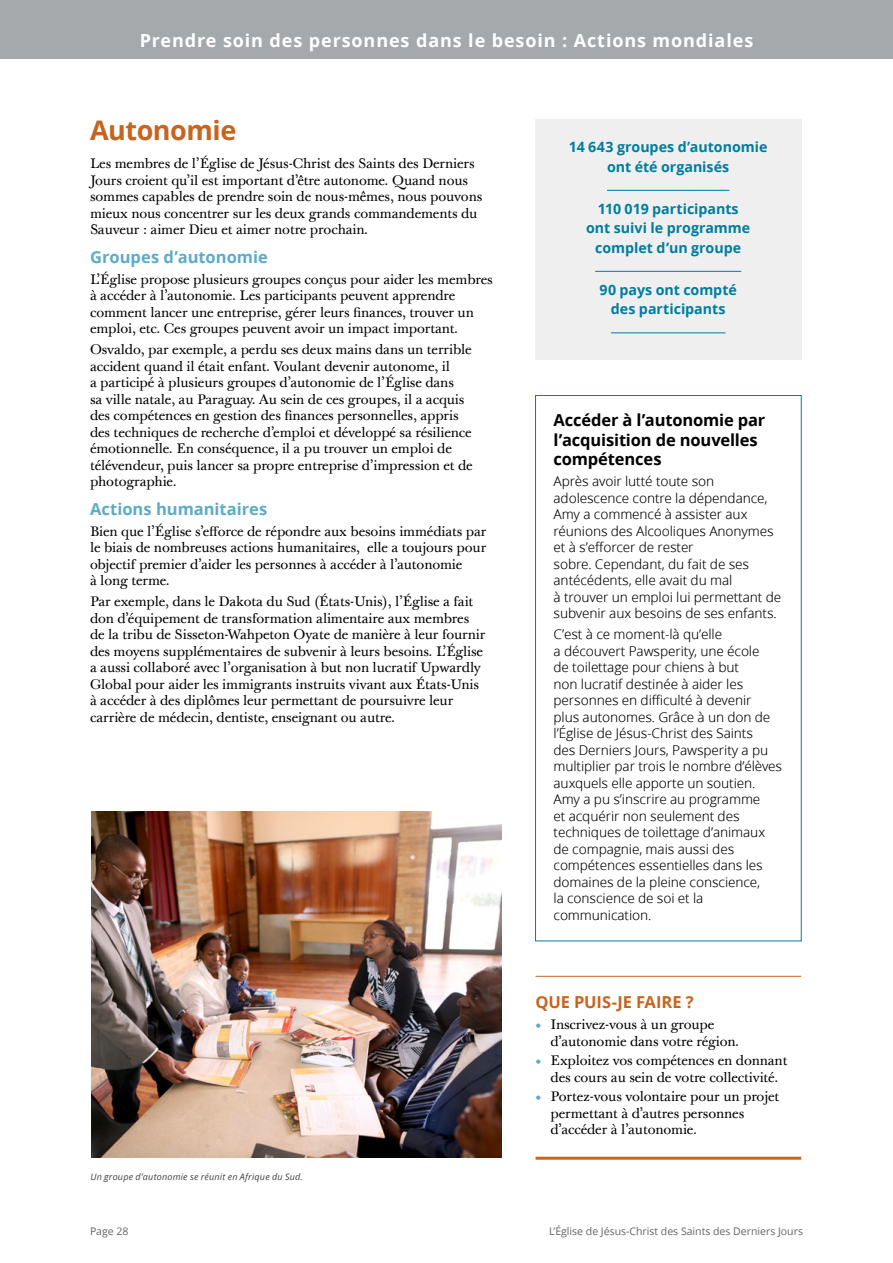
<style>
.page{position:relative;width:893px;height:1263px;background:#fff}
.page>*{position:absolute;margin:0;border:0;box-sizing:border-box;transform-origin:0 0}
.para_Level1HeadingYellow25{font:700 27px "Zoramlds Lat";letter-spacing:-.015em;color:#c7641e}
.t1{font:700 18px "Zoramlds Lat";letter-spacing:.05em;color:#fff}
.para_beneficiaryHead-border{font:700 16.5px/19.5px "Zoramlds Lat";letter-spacing:-.01em;color:#000}
.para_Subtitle-H2{font:700 16.5px "Zoramlds Lat";color:#5cacc7}
.para_what_can_i_do_HEAD{font:700 16.5px "Zoramlds Lat";letter-spacing:-.005em;color:#c7641e}
.para_statistics{font:700 14.25px/19.5px "Zoramlds Lat";color:#007d9f;text-align:center}
.para_Copy{font:13.5px/16.5px "Mc Kay Prolds Lat";letter-spacing:-.01em;color:#000}
.para_beneficiaryBody-border{font:13.5px/16.5px "Zoramlds Lat";letter-spacing:-.01em;color:#000}
.t2{font:10.5px "Zoramlds Lat";color:#636466}
.para_Caption{font:italic 9px "Zoramlds Lat";letter-spacing:.025em;color:#414042}
.s1{color:#5cacc7}
</style>
<div class="page">
<div style="left:0;top:0;width:893px;height:59px;background:#a5a9ac"></div>
<img style="left:92px;top:811px;width:410px;height:346px">
<div style="left:535px;top:119px;width:266px;height:240px;background:#efeff0"></div>
<hr style="left:607px;top:190px;width:122px;height:1px;background:#007d9f">
<hr style="left:595px;top:271px;width:146px;height:1px;background:#007d9f">
<hr style="left:611px;top:332px;width:114px;height:1px;background:#007d9f">
<div style="left:535px;top:395px;width:266px;height:546px;border:1px solid #007d9f"></div>
<hr style="left:535px;top:976px;width:266px;height:1px;background:#c7641e">
<hr style="left:535px;top:1157px;width:266px;height:3px;background:#c7641e">
<h2 class="t1" style="left:140px;top:27px;width:615px">Prendre soin des personnes dans le besoin : Actions mondiales</h2>
<p class="para_Level1HeadingYellow25" style="left:90px;top:109px;width:148px">Autonomie</p>
<p class="para_Copy" style="left:90px;top:155px;width:394px">Les membres de l’Église de Jésus-Christ des Saints des Derniers Jours croient qu’il est important d’être autonome. Quand nous sommes capables de prendre soin de nous-mêmes, nous pouvons mieux nous concentrer sur les deux grands commandements du Sauveur : aimer Dieu et aimer notre prochain.</p>
<p class="para_Subtitle-H2" style="left:90px;top:244px;width:179px">Groupes d’autonomie</p>
<p class="para_Copy" style="left:90px;top:271px;width:404px">L’Église propose plusieurs groupes conçus pour aider les membres à accéder à l’autonomie. Les participants peuvent apprendre comment lancer une entreprise, gérer leurs finances, trouver un emploi, etc. Ces groupes peuvent avoir un impact important.</p>
<p class="para_Copy" style="left:90px;top:341px;width:384px">Osvaldo, par exemple, a perdu ses deux mains dans un terrible accident quand il était enfant. Voulant devenir autonome, il<br>a participé à plusieurs groupes d’autonomie de l’Église dans<br>sa ville natale, au Paraguay. Au sein de ces groupes, il a acquis des compétences en gestion des finances personnelles, appris des techniques de recherche d’emploi et développé sa résilience émotionnelle. En conséquence, il a pu trouver un emploi de télévendeur, puis lancer sa propre entreprise d’impression et de photographie.</p>
<p class="para_Subtitle-H2" style="left:90px;top:496px;width:179px">Actions humanitaires</p>
<p class="para_Copy" style="left:90px;top:523px;width:398px">Bien que l’Église s’efforce de répondre aux besoins immédiats par le biais de nombreuses actions humanitaires, elle a toujours pour objectif premier d’aider les personnes à accéder à l’autonomie<br>à long terme.</p>
<p class="para_Copy" style="left:90px;top:593px;width:397px">Par exemple, dans le Dakota du Sud (États-Unis), l’Église a fait don d’équipement de transformation alimentaire aux membres de la tribu de Sisseton-Wahpeton Oyate de manière à leur fournir des moyens supplémentaires de subvenir à leurs besoins. L’Église a aussi collaboré avec l’organisation à but non lucratif Upwardly Global pour aider les immigrants instruits vivant aux États-Unis à accéder à des diplômes leur permettant de poursuivre leur carrière de médecin, dentiste, enseignant ou autre.</p>
<p class="para_Caption" style="left:90px;top:1170px;width:214px">Un groupe d’autonomie se réunit en Afrique du Sud.</p>
<p class="para_statistics" style="left:569px;top:138px;width:200px">14 643 groupes d’autonomie ont été organisés</p>
<p class="para_statistics" style="left:586px;top:199px;width:166px">110 019 participants ont suivi le programme complet d’un groupe</p>
<p class="para_statistics" style="left:600px;top:280px;width:139px">90 pays ont compté des participants</p>
<p class="para_beneficiaryHead-border" style="left:553px;top:411px;width:213px">Accéder à l’autonomie par l’acquisition de nouvelles compétences</p>
<p class="para_beneficiaryBody-border" style="left:553px;top:473px;width:229px">Après avoir lutté toute son adolescence contre la dépendance,<br>Amy a commencé à assister aux réunions des Alcooliques Anonymes et à s’efforcer de rester<br>sobre. Cependant, du fait de ses antécédents, elle avait du mal<br>à trouver un emploi lui permettant de subvenir aux besoins de ses enfants.</p>
<p class="para_beneficiaryBody-border" style="left:553px;top:626px;width:230px">C’est à ce moment-là qu’elle<br>a découvert Pawsperity, une école<br>de toilettage pour chiens à but<br>non lucratif destinée à aider les personnes en difficulté à devenir<br>plus autonomes. Grâce à un don de l’Église de Jésus-Christ des Saints<br>des Derniers Jours, Pawsperity a pu multiplier par trois le nombre d’élèves auxquels elle apporte un soutien.<br>Amy a pu s’inscrire au programme<br>et acquérir non seulement des techniques de toilettage d’animaux de compagnie, mais aussi des compétences essentielles dans les domaines de la pleine conscience,<br>la conscience de soi et la communication.</p>
<p class="para_what_can_i_do_HEAD" style="left:535px;top:990px;width:160px">QUE PUIS-JE FAIRE ?</p>
<p class="para_Copy" style="left:550px;top:1016px;width:190px;text-indent:-15px"><span class="s1">•</span> Inscrivez-vous à un groupe d’autonomie dans votre région.</p>
<p class="para_Copy" style="left:535px;top:1052px;width:253px;text-align:center"><span class="s1">•</span> Exploitez vos compétences en donnant des cours au sein de votre collectivité.</p>
<p class="para_Copy" style="left:550px;top:1088px;width:230px;text-indent:-15px"><span class="s1">•</span> Portez-vous volontaire pour un projet permettant à d’autres personnes d’accéder à l’autonomie.</p>
<p class="t2" style="left:90px;top:1224px;width:40px">Page 28</p>
<p class="t2" style="left:549px;top:1224px;width:255px">L’Église de Jésus-Christ des Saints des Derniers Jours</p>
</div>
